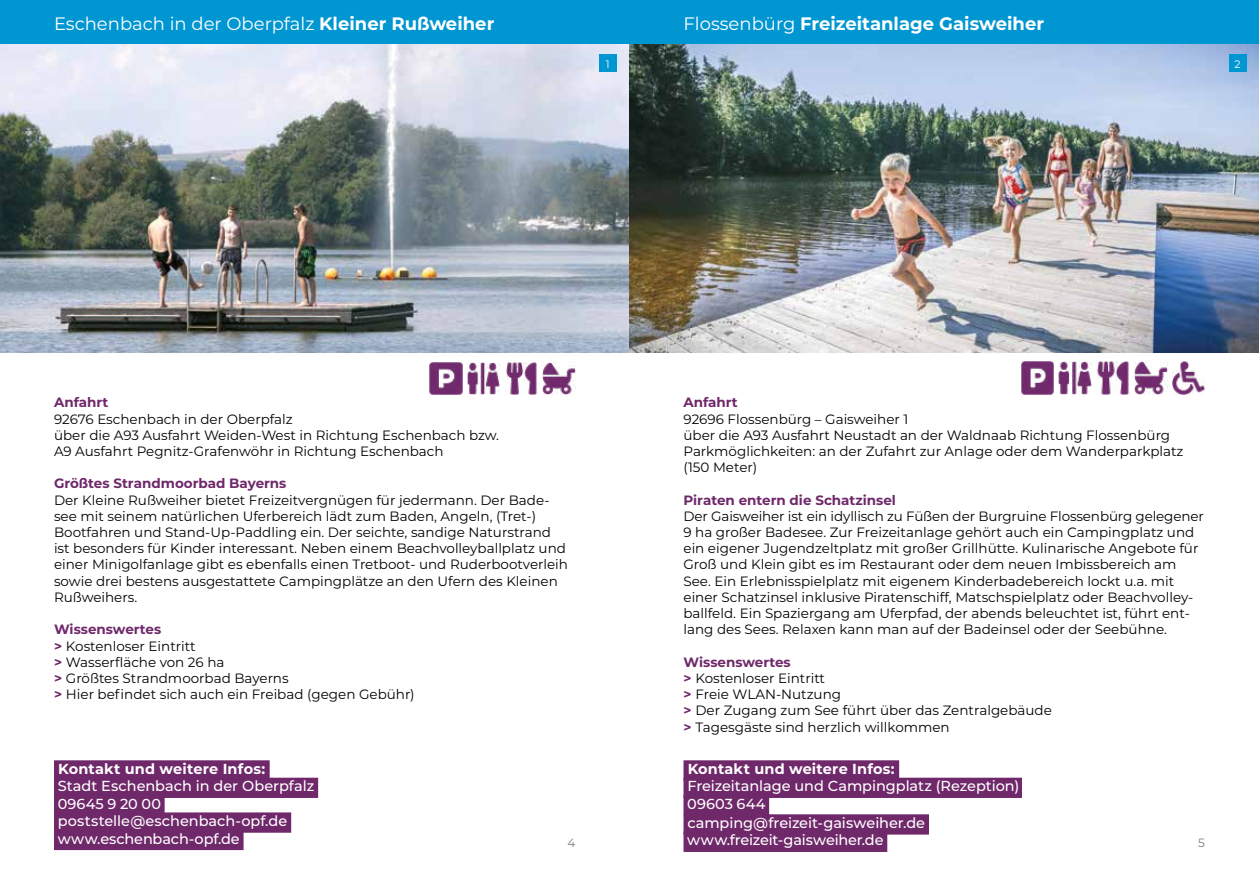
<style>
.page{position:relative;width:1259px;height:893px;background:#fff}
.page>*{position:absolute;margin:0;border:0;box-sizing:border-box;transform-origin:0 0}
.t1{font:18px "Montserrat";color:#fff}
.t2{font:700 18px "Montserrat";color:#fff}
.t3{font:500 14.55px/17.4px "Montserrat";letter-spacing:-.005em;color:#fff}
.t4{font:700 14.55px "Montserrat";letter-spacing:.01em;color:#fff}
.t5{font:13.5px/16.2px "Montserrat";color:#000}
.t6{font:700 13.5px "Montserrat";color:#6f286a}
.t7{font:12px "Montserrat";color:#857973}
.t8{font:10.8px "Montserrat";color:#fff}
.s1{font-weight:700}
.s2{font-weight:400}
.s3{font-weight:700;color:#6f286a}
</style>
<div class="page">
<img style="left:0;top:43px;width:1259px;height:310px">
<img style="left:467px;top:362px;width:33px;height:33px">
<img style="left:429px;top:362px;width:33px;height:33px">
<img style="left:505px;top:362px;width:32px;height:33px">
<img style="left:543px;top:362px;width:32px;height:33px">
<img style="left:1059px;top:362px;width:32px;height:32px">
<img style="left:1021px;top:362px;width:32px;height:32px">
<img style="left:1096px;top:362px;width:33px;height:32px">
<img style="left:1172px;top:362px;width:33px;height:32px">
<img style="left:1134px;top:362px;width:33px;height:32px">
<div style="left:54px;top:760px;width:216px;height:21px;background:#6f286a"></div>
<div style="left:54px;top:778px;width:264px;height:20px;background:#6f286a"></div>
<div style="left:54px;top:795px;width:111px;height:20px;background:#6f286a"></div>
<div style="left:54px;top:812px;width:237px;height:21px;background:#6f286a"></div>
<div style="left:54px;top:830px;width:189px;height:20px;background:#6f286a"></div>
<div style="left:683px;top:760px;width:216px;height:21px;background:#6f286a"></div>
<div style="left:683px;top:778px;width:339px;height:20px;background:#6f286a"></div>
<div style="left:683px;top:795px;width:86px;height:20px;background:#6f286a"></div>
<div style="left:683px;top:814px;width:246px;height:21px;background:#6f286a"></div>
<div style="left:683px;top:832px;width:204px;height:20px;background:#6f286a"></div>
<div style="left:599px;top:54px;width:18px;height:18px;background:#0096d1"></div>
<div style="left:1228px;top:54px;width:18px;height:18px;background:#0096d1"></div>
<div style="left:0;top:0;width:1259px;height:43px;background:#0096d1"></div>
<h1 class="t1" style="left:54px;top:11px;width:442px">Eschenbach in der Oberpfalz <span class="s1">Kleiner Rußweiher</span></h1>
<h1 class="t2" style="left:683px;top:11px;width:362px"><span class="s2">Flossenbürg</span> Freizeitanlage Gaisweiher</h1>
<p class="t8" style="left:606px;top:57px;width:5px">1</p>
<p class="t8" style="left:1234px;top:57px;width:8px">2</p>
<p class="t6" style="left:54px;top:393px;width:56px">Anfahrt</p>
<p class="t5" style="left:54px;top:410px;width:447px">92676 Eschenbach in der Oberpfalz<br>über die A93 Ausfahrt Weiden-West in Richtung Eschenbach bzw.<br>A9 Ausfahrt Pegnitz-Grafenwöhr in Richtung Eschenbach</p>
<p class="t6" style="left:54px;top:474px;width:234px">Größtes Strandmoorbad Bayerns</p>
<p class="t5" style="left:54px;top:491px;width:515px">Der Kleine Rußweiher bietet Freizeitvergnügen für jedermann. Der Bade&shy;see mit seinem natürlichen Uferbereich lädt zum Baden, Angeln, (Tret-)<br>Bootfahren und Stand-Up-Paddling ein. Der seichte, sandige Naturstrand ist besonders für Kinder interessant. Neben einem Beachvolleyballplatz und einer Minigolfanlage gibt es ebenfalls einen Tretboot- und Ruderbootverleih sowie drei bestens ausgestattete Campingplätze an den Ufern des Kleinen Rußweihers.</p>
<p class="t5" style="left:54px;top:621px;width:362px"><span class="s3">Wissenswertes<br>&gt;</span> Kostenloser Eintritt<br><span class="s3">&gt;</span> Wasserfläche von 26 ha<br><span class="s3">&gt;</span> Größtes Strandmoorbad Bayerns<br><span class="s3">&gt;</span> Hier befindet sich auch ein Freibad (gegen Gebühr)</p>
<p class="t6" style="left:683px;top:393px;width:56px">Anfahrt</p>
<p class="t5" style="left:683px;top:410px;width:501px">92696 Flossenbürg – Gaisweiher 1<br>über die A93 Ausfahrt Neustadt an der Waldnaab Richtung Flossenbürg Parkmöglichkeiten: an der Zufahrt zur Anlage oder dem Wanderparkplatz (150 Meter)</p>
<p class="t6" style="left:683px;top:490px;width:214px">Piraten entern die Schatzinsel</p>
<p class="t5" style="left:683px;top:507px;width:522px">Der Gaisweiher ist ein idyllisch zu Füßen der Burgruine Flossenbürg gelegener 9 ha großer Badesee. Zur Freizeitanlage gehört auch ein Campingplatz und ein eigener Jugendzeltplatz mit großer Grillhütte. Kulinarische Angebote für Groß und Klein gibt es im Restaurant oder dem neuen Imbissbereich am See. Ein Erlebnisspielplatz mit eigenem Kinderbadebereich lockt u.a. mit einer Schatzinsel inklusive Piratenschiff, Matschspielplatz oder Beachvolley&shy;ballfeld. Ein Spaziergang am Uferpfad, der abends beleuchtet ist, führt ent&shy;lang des Sees. Relaxen kann man auf der Badeinsel oder der Seebühne.</p>
<p class="t5" style="left:683px;top:653px;width:370px"><span class="s3">Wissenswertes<br>&gt;</span> Kostenloser Eintritt<br><span class="s3">&gt;</span> Freie WLAN-Nutzung<br><span class="s3">&gt;</span> Der Zugang zum See führt über das Zentralgebäude <span class="s3">&gt;</span> Tagesgäste sind herzlich willkommen</p>
<p class="t4" style="left:58px;top:758px;width:208px">Kontakt und weitere Infos:</p>
<p class="t3" style="left:58px;top:777px;width:258px">Stadt Eschenbach in der Oberpfalz<br>09645 9 20 00 poststelle@eschenbach-opf.de www.eschenbach-opf.de</p>
<p class="t4" style="left:688px;top:758px;width:208px">Kontakt und weitere Infos:</p>
<p class="t3" style="left:687px;top:777px;width:333px">Freizeitanlage und Campingplatz (Rezeption)<br>09603 644</p>
<p class="t3" style="left:687px;top:814px;width:239px">camping@freizeit-gaisweiher.de www.freizeit-gaisweiher.de</p>
<p class="t7" style="left:567px;top:835px;width:9px">4</p>
<p class="t7" style="left:1198px;top:835px;width:8px">5</p>
</div>
